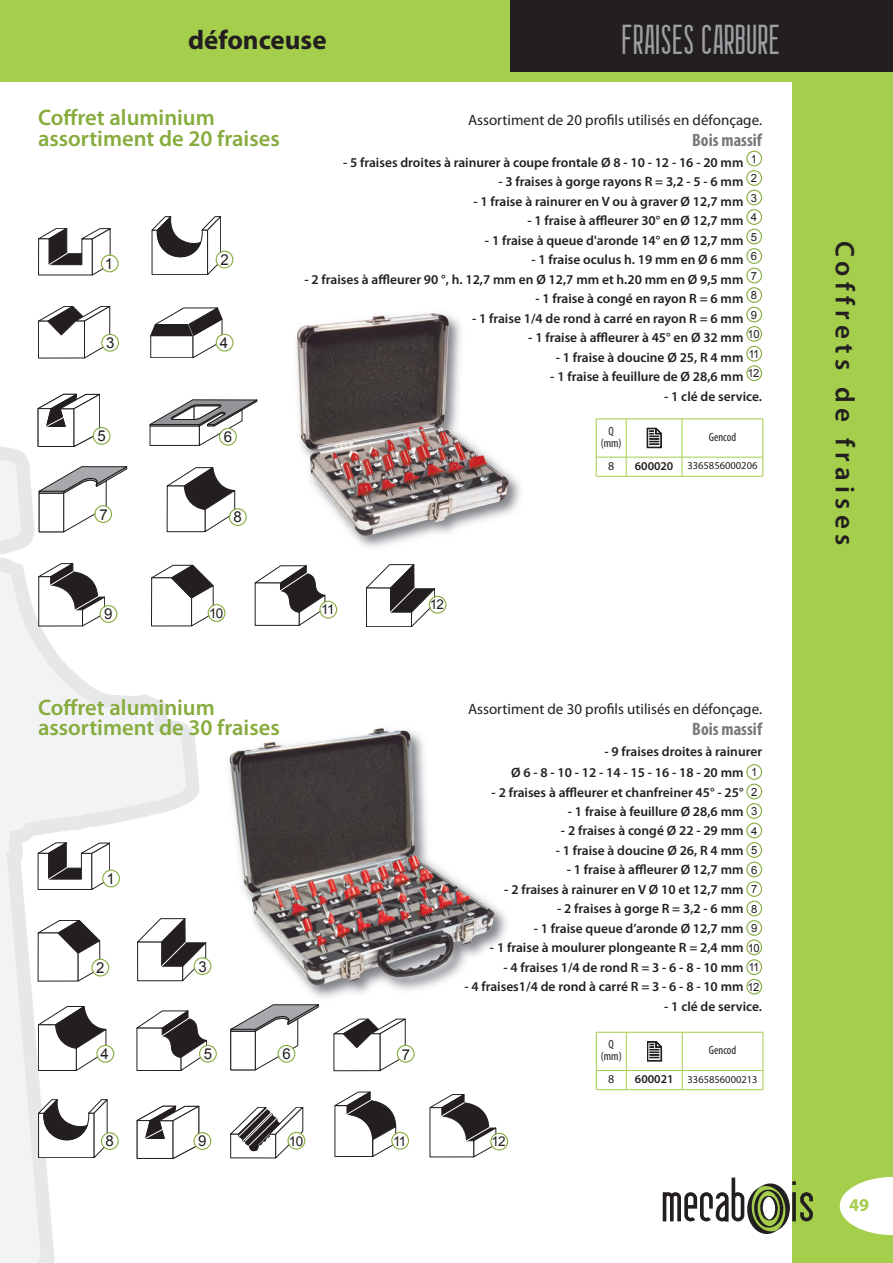
<style>
.page{position:relative;width:893px;height:1263px;background:#fff}
.page>*{position:absolute;margin:0;border:0;box-sizing:border-box;transform-origin:0 0}
.t1{font:37.5px "Berlin Email 2";color:#9d9fa2}
.t2{font:600 27px "Myriad Pro";letter-spacing:.2em;color:#231f20}
.t3{font:700 27px "Myriad Pro";color:#231f20}
.t4{font:600 22.5px/21px "Myriad Pro";color:#87ac3e}
.t5{font:700 condensed 18px "Myriad Pro";color:#76787b}
.t6{font:700 18px "Myriad Pro";color:#a4ce4c}
.t7{font:15px "Myriad Pro";color:#231f20}
.t8{font:15px "Arial";color:#231f20}
.t9{font:600 13.5px/21px "Myriad Pro";color:#231f20}
.t10{font:13.5px "Arial";letter-spacing:-.05em;color:#231f20}
.t11{font:condensed 12px/12px "Myriad Pro";color:#231f20;text-align:center}
.t12{font:12px "Myriad Pro";color:#231f20}
.t13{font:11.25px/19.5px "Arial";letter-spacing:-.05em;color:#231f20;text-align:center}
.t14{font:10.5px "Myriad Pro";color:#231f20}
.s1{font-weight:600;font-size:12px}
</style>
<div class="page">
<img style="left:296px;top:340px;width:225px;height:208px">
<img style="left:297px;top:313px;width:212px;height:223px">
<img style="left:304px;top:906px;width:203px;height:92px">
<img style="left:229px;top:728px;width:265px;height:257px">
<svg style="left:0;top:420px;width:206px;height:843px"></svg>
<div style="left:792px;top:61px;width:101px;height:1202px;background:#a4ce4c"></div>
<div style="left:0;top:0;width:515px;height:75px;background:#a4ce4c"></div>
<div style="left:510px;top:0;width:383px;height:75px;background:#231f20"></div>
<div style="left:0;top:72px;width:893px;height:9px;background:#a4ce4c"></div>
<svg style="left:663px;top:1177px;width:150px;height:57px"></svg>
<svg style="left:840px;top:1177px;width:53px;height:58px"></svg>
<hr style="left:596px;top:419px;width:1px;height:57px;background:#a4ce4c">
<hr style="left:626px;top:419px;width:1px;height:57px;background:#a4ce4c">
<hr style="left:682px;top:419px;width:1px;height:57px;background:#a4ce4c">
<hr style="left:763px;top:419px;width:1px;height:57px;background:#a4ce4c">
<hr style="left:596px;top:419px;width:167px;height:1px;background:#a4ce4c">
<hr style="left:596px;top:457px;width:167px;height:1px;background:#a4ce4c">
<hr style="left:596px;top:476px;width:167px;height:1px;background:#a4ce4c">
<svg style="left:647px;top:428px;width:15px;height:20px"></svg>
<hr style="left:596px;top:1032px;width:1px;height:58px;background:#a4ce4c">
<hr style="left:626px;top:1032px;width:1px;height:58px;background:#a4ce4c">
<hr style="left:682px;top:1032px;width:1px;height:58px;background:#a4ce4c">
<hr style="left:763px;top:1032px;width:1px;height:58px;background:#a4ce4c">
<hr style="left:596px;top:1032px;width:167px;height:1px;background:#a4ce4c">
<hr style="left:596px;top:1070px;width:167px;height:1px;background:#a4ce4c">
<hr style="left:596px;top:1089px;width:167px;height:1px;background:#a4ce4c">
<svg style="left:647px;top:1041px;width:15px;height:20px"></svg>
<svg style="left:746px;top:151px;width:16px;height:230px"></svg>
<svg style="left:746px;top:764px;width:16px;height:230px"></svg>
<svg style="left:38px;top:228px;width:81px;height:47px"></svg>
<svg style="left:152px;top:216px;width:81px;height:59px"></svg>
<svg style="left:38px;top:306px;width:81px;height:52px"></svg>
<svg style="left:151px;top:308px;width:83px;height:50px"></svg>
<svg style="left:38px;top:394px;width:73px;height:53px"></svg>
<svg style="left:167px;top:467px;width:80px;height:65px"></svg>
<svg style="left:151px;top:565px;width:74px;height:61px"></svg>
<svg style="left:150px;top:400px;width:107px;height:46px"></svg>
<svg style="left:255px;top:565px;width:82px;height:61px"></svg>
<svg style="left:366px;top:564px;width:81px;height:63px"></svg>
<svg style="left:38px;top:563px;width:79px;height:63px"></svg>
<svg style="left:137px;top:918px;width:74px;height:63px"></svg>
<svg style="left:38px;top:1006px;width:76px;height:65px"></svg>
<svg style="left:137px;top:1010px;width:80px;height:61px"></svg>
<svg style="left:334px;top:1019px;width:81px;height:52px"></svg>
<svg style="left:38px;top:1099px;width:81px;height:59px"></svg>
<svg style="left:230px;top:1107px;width:75px;height:51px"></svg>
<svg style="left:230px;top:1004px;width:89px;height:66px"></svg>
<svg style="left:335px;top:1092px;width:74px;height:65px"></svg>
<svg style="left:430px;top:1094px;width:78px;height:63px"></svg>
<svg style="left:137px;top:1106px;width:74px;height:53px"></svg>
<svg style="left:38px;top:842px;width:82px;height:48px"></svg>
<svg style="left:38px;top:920px;width:71px;height:61px"></svg>
<svg style="left:39px;top:466px;width:88px;height:66px"></svg>
<h2 class="t3" style="left:188px;top:30px;width:140px">défonceuse</h2>
<h1 class="t1" style="left:623px;top:23px;width:160px">FRAlSES CARBURE</h1>
<h3 class="t4" style="left:38px;top:109px;width:243px">Coffret aluminium assortiment de 20 fraises</h3>
<p class="t8" style="left:105px;top:255px;width:10px">1</p>
<p class="t8" style="left:220px;top:251px;width:10px">2</p>
<p class="t8" style="left:106px;top:335px;width:10px">3</p>
<p class="t8" style="left:220px;top:334px;width:10px">4</p>
<p class="t8" style="left:97px;top:428px;width:10px">5</p>
<p class="t8" style="left:99px;top:506px;width:10px">7</p>
<p class="t8" style="left:224px;top:428px;width:10px">6</p>
<p class="t8" style="left:234px;top:509px;width:10px">8</p>
<p class="t7" style="left:468px;top:114px;width:295px">Assortiment de 20 profils utilisés en défonçage.</p>
<h3 class="t5" style="left:692px;top:133px;width:71px">Bois massif</h3>
<p class="t9" style="left:343px;top:153px;width:402px">- 5 fraises droites à rainurer à coupe frontale Ø 8 - 10 - 12 - 16 - 20 mm</p>
<p class="t9" style="left:498px;top:172px;width:247px">- 3 fraises à gorge rayons R = 3,2 - 5 - 6 mm</p>
<p class="t9" style="left:474px;top:192px;width:271px">- 1 fraise à rainurer en V ou à graver Ø 12,7 mm</p>
<p class="t9" style="left:527px;top:211px;width:218px">- 1 fraise à affleurer 30° en Ø 12,7 mm</p>
<p class="t9" style="left:485px;top:231px;width:260px">- 1 fraise à queue d'aronde 14° en Ø 12,7 mm</p>
<p class="t9" style="left:531px;top:250px;width:214px">- 1 fraise oculus h. 19 mm en Ø 6 mm</p>
<p class="t9" style="left:304px;top:270px;width:440px">- 2 fraises à affleurer 90 °, h. 12,7 mm en Ø 12,7 mm et h.20 mm en Ø 9,5 mm</p>
<p class="t9" style="left:535px;top:289px;width:210px">- 1 fraise à congé en rayon R = 6 mm</p>
<p class="t9" style="left:472px;top:309px;width:273px">- 1 fraise 1/4 de rond à carré en rayon R = 6 mm</p>
<p class="t9" style="left:528px;top:328px;width:217px">- 1 fraise à affleurer à 45° en Ø 32 mm</p>
<p class="t9" style="left:556px;top:348px;width:189px">- 1 fraise à doucine Ø 25, R 4 mm</p>
<p class="t9" style="left:550px;top:367px;width:195px">- 1 fraise à feuillure de Ø 28,6 mm</p>
<p class="t9" style="left:664px;top:387px;width:99px">- 1 clé de service.</p>
<p class="t13" style="left:747px;top:149px;width:14px">1<br>2<br>3<br>4<br>5<br>6<br>7<br>8<br>9<br>10<br>11<br>12</p>
<p class="t11" style="left:601px;top:426px;width:22px">Q (mm)</p>
<p class="t11" style="left:709px;top:432px;width:29px">Gencod</p>
<p class="t12" style="left:608px;top:461px;width:8px">8</p>
<p class="t14" style="left:635px;top:462px;width:124px"><span class="s1">600020</span> 3365856000206</p>
<p class="t8" style="left:104px;top:606px;width:10px">9</p>
<p class="t10" style="left:209px;top:605px;width:16px">10</p>
<p class="t10" style="left:321px;top:602px;width:15px">11</p>
<p class="t10" style="left:430px;top:597px;width:16px">12</p>
<h3 class="t4" style="left:38px;top:698px;width:243px">Coffret aluminium assortiment de 30 fraises</h3>
<p class="t8" style="left:106px;top:870px;width:10px">1</p>
<p class="t8" style="left:96px;top:959px;width:10px">2</p>
<p class="t8" style="left:198px;top:958px;width:10px">3</p>
<p class="t7" style="left:468px;top:703px;width:295px">Assortiment de 30 profils utilisés en défonçage.</p>
<h3 class="t5" style="left:692px;top:723px;width:71px">Bois massif</h3>
<p class="t9" style="left:511px;top:742px;width:253px;text-indent:94px">- 9 fraises droites à rainurer<br>Ø 6 - 8 - 10 - 12 - 14 - 15 - 16 - 18 - 20 mm</p>
<p class="t9" style="left:492px;top:782px;width:253px">- 2 fraises à affleurer et chanfreiner 45° - 25°</p>
<p class="t9" style="left:568px;top:802px;width:177px">- 1 fraise à feuillure Ø 28,6 mm</p>
<p class="t9" style="left:561px;top:821px;width:184px">- 2 fraises à congé Ø 22 - 29 mm</p>
<p class="t9" style="left:556px;top:841px;width:189px">- 1 fraise à doucine Ø 26, R 4 mm</p>
<p class="t9" style="left:567px;top:860px;width:178px">- 1 fraise à affleurer Ø 12,7 mm</p>
<p class="t9" style="left:504px;top:880px;width:241px">- 2 fraises à rainurer en V Ø 10 et 12,7 mm</p>
<p class="t9" style="left:557px;top:899px;width:188px">- 2 fraises à gorge R = 3,2 - 6 mm</p>
<p class="t9" style="left:534px;top:919px;width:211px">- 1 fraise queue d’aronde Ø 12,7 mm</p>
<p class="t9" style="left:490px;top:938px;width:255px">- 1 fraise à moulurer plongeante R = 2,4 mm</p>
<p class="t9" style="left:503px;top:958px;width:242px">- 4 fraises 1/4 de rond R = 3 - 6 - 8 - 10 mm</p>
<p class="t9" style="left:464px;top:977px;width:281px">- 4 fraises1/4 de rond à carré R = 3 - 6 - 8 - 10 mm</p>
<p class="t9" style="left:664px;top:997px;width:99px">- 1 clé de service.</p>
<p class="t13" style="left:747px;top:762px;width:14px">1<br>2<br>3<br>4<br>5<br>6<br>7<br>8<br>9<br>10<br>11<br>12</p>
<p class="t8" style="left:101px;top:1045px;width:10px">4</p>
<p class="t8" style="left:204px;top:1045px;width:10px">5</p>
<p class="t8" style="left:402px;top:1046px;width:10px">7</p>
<p class="t8" style="left:282px;top:1045px;width:10px">6</p>
<p class="t8" style="left:198px;top:1133px;width:10px">9</p>
<p class="t10" style="left:393px;top:1133px;width:15px">11</p>
<p class="t10" style="left:491px;top:1134px;width:16px">12</p>
<p class="t8" style="left:106px;top:1133px;width:10px">8</p>
<p class="t10" style="left:289px;top:1133px;width:16px">10</p>
<p class="t11" style="left:601px;top:1039px;width:22px">Q (mm)</p>
<p class="t11" style="left:709px;top:1045px;width:29px">Gencod</p>
<p class="t12" style="left:608px;top:1074px;width:8px">8</p>
<p class="t14" style="left:635px;top:1075px;width:124px"><span class="s1">600021</span> 3365856000213</p>
<h2 class="t2" style="left:855px;top:240px;width:306px;rotate:90deg">Coffrets de fraises</h2>
<h3 class="t6" style="left:849px;top:1198px;width:21px">49</h3>
</div>
